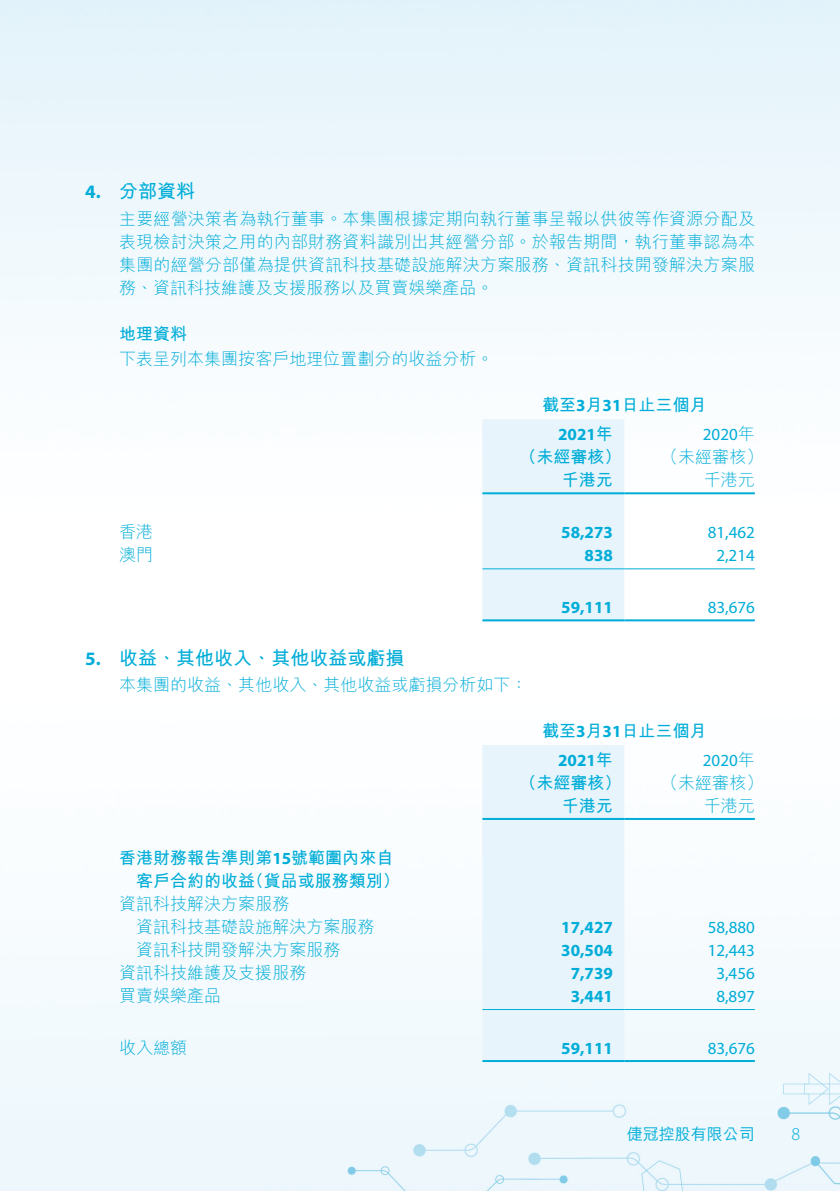
<style>
.page{position:relative;width:840px;height:1191px;background:#fff}
.page>*{position:absolute;margin:0;border:0;box-sizing:border-box;transform-origin:0 0}
.t1{font:700 19px "M Hei HK";color:#00add8}
.t2{font:700 19px "Myriad Pro";color:#00add8}
.t3{font:300 18px "Myriad Pro";color:#00add8}
.t4{font:300 17px/23px "M Hei HK";color:#00add8;text-align:justify}
.t5{font:700 17px/23px "M Hei HK";color:#00add8}
.t6{font:17px "Myriad Pro";color:#00add8}
.t7{font:700 17px "Myriad Pro";color:#00add8}
.t8{font:500 16px "M Hei HK";color:#00add8}
.s1{font-family:"Myriad Pro"}
.s2{font-family:"M Hei HK";font-weight:300}
.s3{font-family:"M Hei HK"}
</style>
<div class="page">
<img style="left:0;top:0;width:839px;height:1191px">
<div style="left:482px;top:419px;width:142px;height:200px;background:#e7f4fb"></div>
<hr style="left:482px;top:492px;width:142px;height:2px;background:#00add8">
<hr style="left:624px;top:492px;width:130px;height:2px;background:#00add8">
<hr style="left:482px;top:568px;width:142px;height:1px;background:#00add8">
<hr style="left:624px;top:568px;width:130px;height:1px;background:#00add8">
<hr style="left:482px;top:619px;width:142px;height:2px;background:#00add8">
<hr style="left:624px;top:619px;width:130px;height:2px;background:#00add8">
<div style="left:482px;top:745px;width:142px;height:315px;background:#e7f4fb"></div>
<hr style="left:482px;top:818px;width:142px;height:2px;background:#00add8">
<hr style="left:624px;top:818px;width:130px;height:2px;background:#00add8">
<hr style="left:482px;top:1009px;width:142px;height:1px;background:#00add8">
<hr style="left:624px;top:1009px;width:130px;height:1px;background:#00add8">
<hr style="left:482px;top:1060px;width:142px;height:2px;background:#00add8">
<hr style="left:624px;top:1060px;width:130px;height:2px;background:#00add8">
<p class="t2" style="left:85px;top:180px;width:17px">4.</p>
<p class="t2" style="left:85px;top:646px;width:17px">5.</p>
<p class="t1" style="left:119px;top:178px;width:77px">分部資料</p>
<p class="t4" style="left:119px;top:206px;width:637px">主要經營決策者為執行董事。本集團根據定期向執行董事呈報以供彼等作資源分配及表現檢討決策之用的內部財務資料識別出其經營分部。於報告期間，執行董事認為本集團的經營分部僅為提供資訊科技基礎設施解決方案服務、資訊科技開發解決方案服務、資訊科技維護及支援服務以及買賣娛樂產品。</p>
<p class="t5" style="left:119px;top:320px;width:70px">地理資料</p>
<p class="t4" style="left:119px;top:347px;width:376px">下表呈列本集團按客戶地理位置劃分的收益分析。</p>
<p class="t5" style="left:541px;top:392px;width:166px">截至月<span class="s1">3 31</span>日止三個月</p>
<p class="t6" style="left:702px;top:424px;width:53px">2020<span class="s2">年</span></p>
<p class="t7" style="left:558px;top:423px;width:56px">2021<span class="s3">年</span></p>
<p class="t4" style="left:119px;top:520px;width:35px">香港</p>
<p class="t4" style="left:119px;top:543px;width:35px">澳門</p>
<p class="t5" style="left:519px;top:444px;width:103px">（未經審核）</p>
<p class="t4" style="left:661px;top:445px;width:103px">（未經審核(</p>
<p class="t5" style="left:561px;top:467px;width:52px">千港元</p>
<p class="t4" style="left:703px;top:468px;width:52px">千港元</p>
<p class="t7" style="left:561px;top:521px;width:53px">58,273</p>
<p class="t6" style="left:707px;top:522px;width:49px">81,462</p>
<p class="t7" style="left:584px;top:544px;width:30px">838</p>
<p class="t6" style="left:716px;top:545px;width:40px">2,214</p>
<p class="t7" style="left:561px;top:596px;width:53px">59,111</p>
<p class="t6" style="left:707px;top:597px;width:49px">83,676</p>
<p class="t1" style="left:119px;top:644px;width:286px">收益、其他收入、其他收益或虧損</p>
<p class="t4" style="left:119px;top:673px;width:410px">本集團的收益、其他收入、其他收益或虧損分析如下：</p>
<p class="t5" style="left:541px;top:718px;width:166px">截至月<span class="s1">3 31</span>日止三個月</p>
<p class="t7" style="left:558px;top:749px;width:56px">2021<span class="s3">年</span></p>
<p class="t6" style="left:702px;top:749px;width:53px">2020<span class="s2">年</span></p>
<p class="t5" style="left:519px;top:769px;width:103px">（未經審核）</p>
<p class="t4" style="left:661px;top:770px;width:103px">（未經審核(</p>
<p class="t5" style="left:561px;top:792px;width:52px">千港元</p>
<p class="t4" style="left:703px;top:793px;width:52px">千港元</p>
<p class="t5" style="left:247px;top:844px;width:155px;text-indent:-128px">香港財務報告準則第<span class="s1">15</span>號範圍內來自（貨品或服務類別(</p>
<p class="t5" style="left:136px;top:867px;width:120px">客戶合約的收益</p>
<p class="t4" style="left:119px;top:892px;width:171px">資訊科技解決方案服務</p>
<p class="t4" style="left:136px;top:915px;width:239px">資訊科技基礎設施解決方案服務</p>
<p class="t7" style="left:561px;top:916px;width:53px">17,427</p>
<p class="t6" style="left:707px;top:916px;width:49px">58,880</p>
<p class="t4" style="left:136px;top:938px;width:205px">資訊科技開發解決方案服務</p>
<p class="t7" style="left:561px;top:939px;width:53px">30,504</p>
<p class="t6" style="left:707px;top:939px;width:49px">12,443</p>
<p class="t4" style="left:119px;top:961px;width:188px">資訊科技維護及支援服務</p>
<p class="t7" style="left:570px;top:962px;width:44px">7,739</p>
<p class="t6" style="left:716px;top:962px;width:40px">3,456</p>
<p class="t4" style="left:119px;top:984px;width:103px">買賣娛樂產品</p>
<p class="t7" style="left:570px;top:985px;width:44px">3,441</p>
<p class="t6" style="left:716px;top:985px;width:40px">8,897</p>
<p class="t4" style="left:119px;top:1035px;width:69px">收入總額</p>
<p class="t7" style="left:561px;top:1037px;width:53px">59,111</p>
<p class="t6" style="left:707px;top:1037px;width:49px">83,676</p>
<p class="t8" style="left:626px;top:1122px;width:129px">倢冠控股有限公司</p>
<p class="t3" style="left:791px;top:1122px;width:10px">8</p>
</div>
